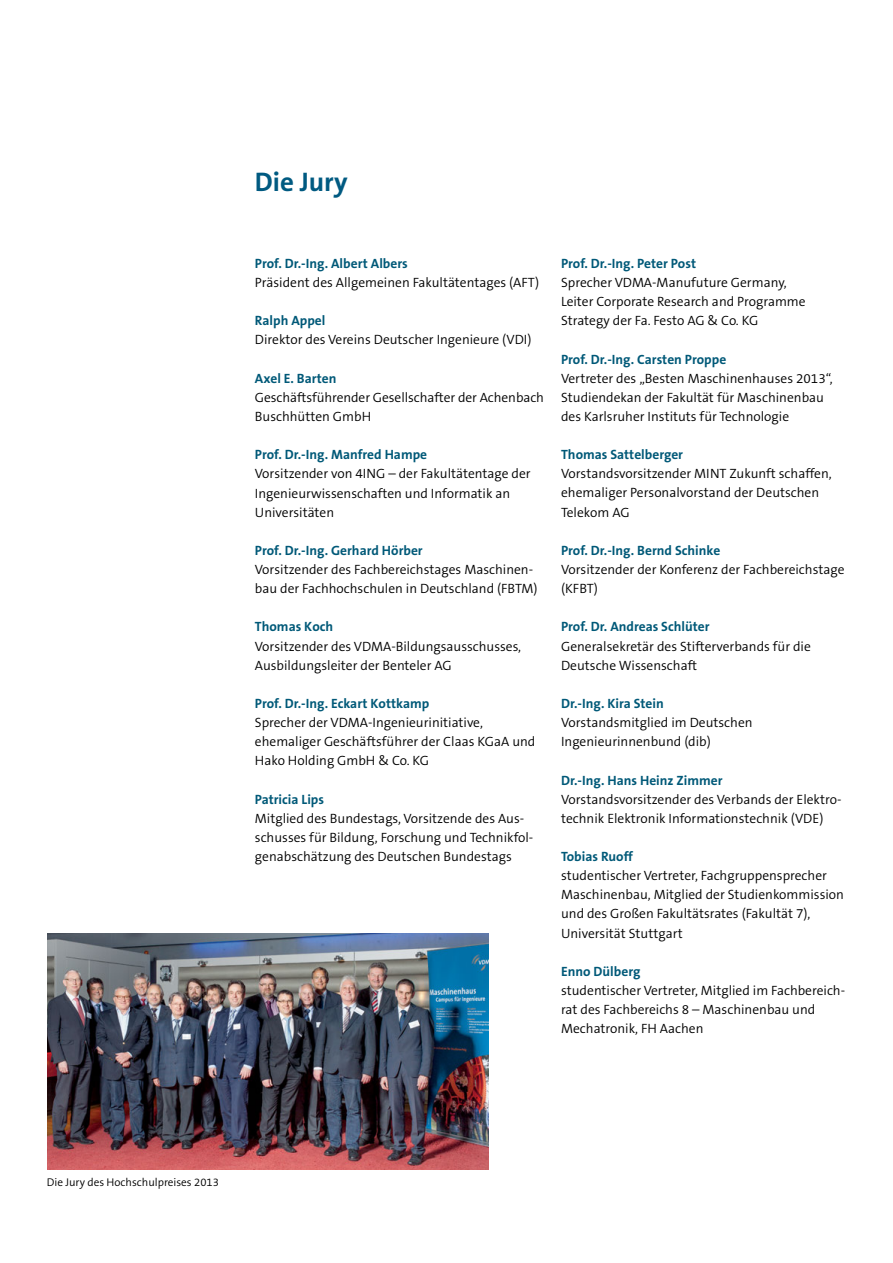
<style>
.page{position:relative;width:893px;height:1263px;background:#fff}
.page>*{position:absolute;margin:0;border:0;box-sizing:border-box;transform-origin:0 0}
.t1{font:700 27px "The Sans B7";color:#005a81}
.t2{font:300 13.5px/19.2px "The Sans B4";color:#000}
.t3{font:700 13.5px "The Sans B7";color:#005978}
.t4{font:300 11.25px "The Sans B4";color:#000}
</style>
<div class="page">
<img style="left:47px;top:933px;width:442px;height:236px">
<h1 class="t1" style="left:255px;top:168px;width:94px">Die Jury</h1>
<p class="t3" style="left:255px;top:256px;width:154px">Prof. Dr.-Ing. Albert Albers</p>
<p class="t2" style="left:255px;top:273px;width:286px">Präsident des Allgemeinen Fakultätentages (AFT)</p>
<p class="t3" style="left:255px;top:314px;width:72px">Ralph Appel</p>
<p class="t2" style="left:255px;top:331px;width:278px">Direktor des Vereins Deutscher Ingenieure (VDI)</p>
<p class="t3" style="left:255px;top:371px;width:83px">Axel E. Barten</p>
<p class="t2" style="left:255px;top:388px;width:291px">Geschäftsführender Gesellschafter der Achenbach<br>Buschhütten GmbH</p>
<p class="t3" style="left:255px;top:448px;width:174px">Prof. Dr.-Ing. Manfred Hampe</p>
<p class="t2" style="left:255px;top:465px;width:277px">Vorsitzender von 4ING – der Fakultätentage der<br>Ingenieurwissenschaften und Informatik an<br>Universitäten</p>
<p class="t3" style="left:255px;top:543px;width:169px">Prof. Dr.-Ing. Gerhard Hörber</p>
<p class="t2" style="left:255px;top:560px;width:284px">Vorsitzender des Fachbereichstages Maschinen&shy;bau der Fachhochschulen in Deutschland (FBTM)</p>
<p class="t3" style="left:255px;top:620px;width:80px">Thomas Koch</p>
<p class="t2" style="left:255px;top:637px;width:268px">Vorsitzender des VDMA-Bildungsausschusses,<br>Ausbildungsleiter der Benteler AG</p>
<p class="t3" style="left:255px;top:696px;width:176px">Prof. Dr.-Ing. Eckart Kottkamp</p>
<p class="t2" style="left:255px;top:713px;width:282px">Sprecher der VDMA-Ingenieurinitiative, ehemaliger Geschäftsführer der Claas KGaA und<br>Hako Holding GmbH &amp; Co. KG</p>
<p class="t3" style="left:255px;top:792px;width:71px">Patricia Lips</p>
<p class="t2" style="left:255px;top:809px;width:280px">Mitglied des Bundestags, Vorsitzende des Aus&shy;schusses für Bildung, Forschung und Technikfol&shy;genabschätzung des Deutschen Bundestags</p>
<p class="t3" style="left:561px;top:256px;width:136px">Prof. Dr.-Ing. Peter Post</p>
<p class="t2" style="left:561px;top:273px;width:246px">Sprecher VDMA-Manufuture Germany,<br>Leiter Corporate Research and Programme<br>Strategy der Fa. Festo AG &amp; Co. KG</p>
<p class="t3" style="left:561px;top:352px;width:167px">Prof. Dr.-Ing. Carsten Proppe</p>
<p class="t2" style="left:561px;top:369px;width:273px">Vertreter des „Besten Maschinenhauses 2013“,<br>Studiendekan der Fakultät für Maschinenbau des Karlsruher Instituts für Technologie</p>
<p class="t3" style="left:561px;top:447px;width:123px">Thomas Sattelberger</p>
<p class="t2" style="left:561px;top:465px;width:272px">Vorstandsvorsitzender MINT Zukunft schaffen, ehemaliger Personalvorstand der Deutschen<br>Telekom AG</p>
<p class="t3" style="left:561px;top:543px;width:161px">Prof. Dr.-Ing. Bernd Schinke</p>
<p class="t2" style="left:561px;top:560px;width:285px">Vorsitzender der Konferenz der Fachbereichstage (KFBT)</p>
<p class="t3" style="left:561px;top:620px;width:150px">Prof. Dr. Andreas Schlüter</p>
<p class="t2" style="left:561px;top:637px;width:251px">Generalsekretär des Stifterverbands für die<br>Deutsche Wissenschaft</p>
<p class="t3" style="left:561px;top:696px;width:104px">Dr.-Ing. Kira Stein</p>
<p class="t2" style="left:561px;top:713px;width:193px">Vorstandsmitglied im Deutschen<br>Ingenieurinnenbund (dib)</p>
<p class="t3" style="left:561px;top:773px;width:163px">Dr.-Ing. Hans Heinz Zimmer</p>
<p class="t2" style="left:561px;top:790px;width:282px">Vorstandsvorsitzender des Verbands der Elektro&shy;technik Elektronik Informationstechnik (VDE)</p>
<p class="t3" style="left:561px;top:849px;width:73px">Tobias Ruoff</p>
<p class="t2" style="left:561px;top:866px;width:284px">studentischer Vertreter, Fachgruppensprecher Maschinenbau, Mitglied der Studienkommission und des Großen Fakultätsrates (Fakultät 7), Universität Stuttgart</p>
<p class="t3" style="left:561px;top:964px;width:81px">Enno Dülberg</p>
<p class="t2" style="left:561px;top:981px;width:286px">studentischer Vertreter, Mitglied im Fachbereich&shy;rat des Fachbereichs 8 – Maschinenbau und<br>Mechatronik, FH Aachen</p>
<p class="t4" style="left:47px;top:1177px;width:174px">Die Jury des Hochschulpreises 2013</p>
</div>
